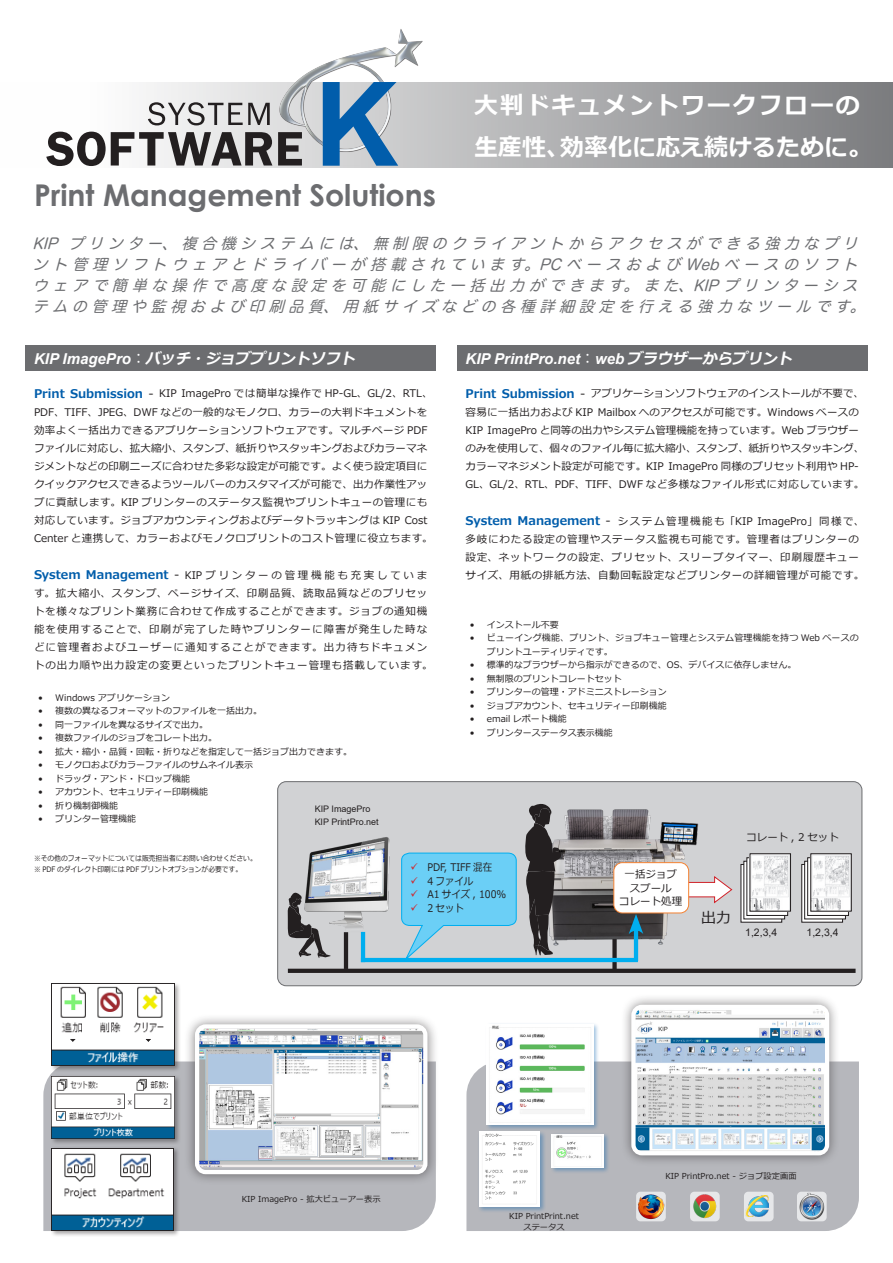
<style>
.page{position:relative;width:893px;height:1263px;background:#fff}
.page>*{position:absolute;margin:0;border:0;box-sizing:border-box;transform-origin:0 0}
.t1{font:700 30px "Century Gothic";color:#6c6d70}
.t2{font:700 24px "Meiryo";color:#fff}
.t3{font:700 24px "Meiryo";letter-spacing:.075em;color:#fff}
.t4{font:italic 15px/21px "Hira Maru Pro W4";color:#6c6d70}
.t5{font:italic 700 15px "Arial";color:#fff}
.t6{font:italic 700 15px "Meiryo";color:#fff}
.t7{font:15px "Meiryo";color:#231f20}
.t8{font:10.5px/18.1px "Meiryo";letter-spacing:.03em;color:#231f20}
.t9{font:10.5px/18.1px "Meiryo";color:#231f20}
.t10{font:10.5px/18.1px "Meiryo";letter-spacing:.09em;color:#231f20}
.t11{font:10.5px/18.3px "Meiryo";letter-spacing:.075em;color:#231f20}
.t12{font:10.5px "Meiryo";letter-spacing:.03em;color:#231f20;scale:.9 1}
.t13{font:10.5px "Arial";color:#231f20}
.t14{font:10.5px "Meiryo";color:#231f20;scale:.9 1}
.t15{font:9px "Meiryo";color:#231f20}
.t16{font:9px/13.5px "Meiryo";letter-spacing:.02em;color:#231f20}
.t17{font:9px "Arial";letter-spacing:-.005em;color:#231f20}
.Arial_Caption_Black{font:8.25px "Meiryo";color:#231f20}
.t18{font:7.5px "Meiryo";color:#231f20;scale:.9 1}
.s1{font-family:"Arial"}
.s2{font-family:"Koz Min Pr 6 N";font-weight:400;font-style:normal}
.s3{font-family:"Meiryo"}
.s4{font-weight:700;font-size:12px;color:#015dab}
.s5{font-size:12px}
</style>
<div class="page">
<svg style="left:57px;top:82px;width:836px;height:85px;background:#aeaeb0"></svg>
<img style="left:258px;top:29px;width:170px;height:137px">
<svg style="left:323px;top:82px;width:75px;height:84px;background:#6192bc"></svg>
<svg style="left:46px;top:132px;width:226px;height:34px"></svg>
<svg style="left:278px;top:132px;width:24px;height:34px"></svg>
<svg style="left:148px;top:102px;width:122px;height:23px"></svg>
<div style="left:466px;top:1061px;width:393px;height:170px;background:#b6b7bc"></div>
<div style="left:620px;top:994px;width:220px;height:172px;background:#231f20;opacity:.55"></div>
<img style="left:636px;top:1010px;width:188px;height:140px">
<div style="left:631px;top:1005px;width:198px;height:150px;border:4px solid #fff;border-radius:9px"></div>
<div style="left:690px;top:1192px;width:30px;height:29px;background:#e6e7e9;border-radius:4px"></div>
<img style="left:693px;top:1195px;width:24px;height:23px">
<div style="left:744px;top:1192px;width:30px;height:29px;background:#e6e7e9;border-radius:4px"></div>
<img style="left:745px;top:1195px;width:24px;height:22px">
<img style="left:636px;top:1192px;width:30px;height:29px">
<div style="left:797px;top:1192px;width:30px;height:29px;background:#e6e7e9;border-radius:4px"></div>
<img style="left:799px;top:1193px;width:26px;height:27px">
<div style="left:485px;top:1022px;width:114px;height:109px;background:#015dab;opacity:.4"></div>
<img style="left:487px;top:1024px;width:106px;height:100px">
<div style="left:477px;top:1130px;width:69px;height:82px;background:#015dab;opacity:.4"></div>
<img style="left:479px;top:1132px;width:61px;height:74px">
<div style="left:550px;top:1132px;width:60px;height:42px;background:#015dab;opacity:.4"></div>
<img style="left:552px;top:1134px;width:52px;height:34px">
<div style="left:43px;top:1061px;width:393px;height:170px;background:#b6b7bc"></div>
<div style="left:184px;top:1013px;width:255px;height:172px;background:#231f20;opacity:.55"></div>
<img style="left:200px;top:1029px;width:222px;height:138px">
<div style="left:195px;top:1024px;width:232px;height:150px;border:4px solid #fff;border-radius:9px"></div>
<div style="left:50px;top:982px;width:131px;height:90px;background:#231f20;opacity:.4"></div>
<img style="left:52px;top:984px;width:122px;height:82px">
<div style="left:50px;top:1074px;width:131px;height:71px;background:#231f20;opacity:.4"></div>
<img style="left:52px;top:1076px;width:122px;height:63px">
<div style="left:50px;top:1146px;width:130px;height:91px;background:#231f20;opacity:.4"></div>
<img style="left:52px;top:1148px;width:122px;height:82px">
<div style="left:26px;top:346px;width:410px;height:25px;background:#6c6d70"></div>
<div style="left:457px;top:346px;width:410px;height:25px;background:#6c6d70"></div>
<div style="left:278px;top:782px;width:584px;height:204px;background:#d1d2d4;border-radius:9px"></div>
<div style="left:277px;top:781px;width:585px;height:205px;border:1px solid #6c6d70;border-radius:9px"></div>
<svg style="left:288px;top:892px;width:43px;height:66px"></svg>
<hr style="left:288px;top:969px;width:567px;height:4px;background:#231f20">
<hr style="left:344px;top:932px;width:4px;height:37px;background:#231f20">
<div style="left:612px;top:934px;width:5px;height:37px;background:#231f20"></div>
<img style="left:563px;top:809px;width:136px;height:138px">
<svg style="left:741px;top:864px;width:41px;height:58px"></svg>
<svg style="left:744px;top:861px;width:41px;height:58px"></svg>
<svg style="left:749px;top:859px;width:37px;height:55px"></svg>
<div style="left:747px;top:857px;width:41px;height:59px;border:1px solid #231f20"></div>
<img style="left:752px;top:855px;width:37px;height:54px">
<div style="left:750px;top:853px;width:41px;height:58px;border:1px solid #231f20"></div>
<hr style="left:361px;top:932px;width:4px;height:30px;background:#00aeef">
<hr style="left:363px;top:958px;width:273px;height:4px;background:#00aeef">
<hr style="left:634px;top:926px;width:4px;height:33px;background:#00aeef">
<svg style="left:629px;top:914px;width:14px;height:20px"></svg>
<svg style="left:525px;top:803px;width:38px;height:152px"></svg>
<svg style="left:689px;top:876px;width:43px;height:27px"></svg>
<img style="left:305px;top:837px;width:85px;height:104px">
<div style="left:614px;top:863px;width:75px;height:50px;background:#fff;border-radius:9px"></div>
<div style="left:614px;top:862px;width:75px;height:51px;border:1px solid #f48232;border-radius:9px"></div>
<svg style="left:803px;top:866px;width:38px;height:54px"></svg>
<div style="left:801px;top:864px;width:42px;height:58px;border:1px solid #231f20"></div>
<div style="left:805px;top:861px;width:40px;height:58px;background:#fff"></div>
<div style="left:804px;top:861px;width:42px;height:58px;border:1px solid #231f20"></div>
<svg style="left:809px;top:859px;width:38px;height:55px"></svg>
<div style="left:807px;top:857px;width:42px;height:59px;border:1px solid #231f20"></div>
<img style="left:813px;top:855px;width:36px;height:54px">
<svg style="left:401px;top:853px;width:116px;height:105px"></svg>
<p class="t1" style="left:34px;top:172px;width:403px">Print Management Solutions</p>
<p class="t3" style="left:474px;top:88px;width:387px">大判ドキュメントワークフローの</p>
<p class="t2" style="left:474px;top:130px;width:399px">生産性、効率化に応え続けるために。</p>
<p class="t4" style="left:32px;top:232px;width:840px">KIP プリンター、複合機システムには、無制限のクライアントからアクセスができる強力なプリント管理ソフトウェアとドライバーが搭載されています。PCベースおよびWebベースのソフトウェアで簡単な操作で高度な設定を可能にした一括出力ができます。また、KIPプリンターシステムの管理や監視および印刷品質、用紙サイズなどの各種詳細設定を行える強力なツールです。</p>
<p class="t6" style="left:34px;top:348px;width:326px"><span class="s1">KIP ImagePro</span> <span class="s2">：</span>バッチ・ジョブプリントソフト</p>
<p class="t5" style="left:466px;top:349px;width:332px">KIP PrintPro.net<span class="s2">：</span>web <span class="s3">ブラウザーからプリント</span></p>
<p class="t8" style="left:34px;top:385px;width:400px"><span class="s4">Print Submission</span> <span class="s5">-</span> KIP ImagePro では簡単な操作で HP-GL、GL/2、RTL、PDF、TIFF、JPEG、DWF などの一般的なモノクロ、カラーの大判ドキュメントを効率よく一括出力できるアプリケーションソフトウェアです。マルチページ PDFファイルに対応し、拡大縮小、スタンプ、紙折りやスタッキングおよびカラーマネジメントなどの印刷ニーズに合わせた多彩な設定が可能です。よく使う設定項目にクイックアクセスできるようツールバーのカスタマイズが可能で、出力作業性アップに貢献します。KIP プリンターのステータス監視やプリントキューの管理にも対応しています。ジョブアカウンティングおよびデータトラッキングは KIP Cost Center と連携して、カラーおよびモノクロプリントのコスト管理に役立ちます。</p>
<p class="t10" style="left:34px;top:566px;width:400px"><span class="s4">System Management</span> <span class="s5">-</span> KIPプリンターの管理機能も充実しています。拡大縮小、スタンプ、ページサイズ、印刷品質、読取品質などのプリセットを様々なプリント業務に合わせて作成することができます。ジョブの通知機能を使用することで、印刷が完了した時やプリンターに障害が発生した時などに管理者およびユーザーに通知することができます。出力待ちドキュメントの出力順や出力設定の変更といったプリントキュー管理も搭載しています。</p>
<p class="t15" style="left:38px;top:691px;width:133px">• Windows アプリケーション</p>
<p class="t15" style="left:38px;top:705px;width:226px">• 複数の異なるフォーマットのファイルを一括出力。</p>
<p class="t15" style="left:38px;top:718px;width:172px">• 同一ファイルを異なるサイズで出力。</p>
<p class="t15" style="left:38px;top:732px;width:181px">• 複数ファイルのジョブをコレート出力。</p>
<p class="t15" style="left:38px;top:745px;width:316px">• 拡大・縮小・品質・回転・折りなどを指定して一括ジョブ出力できます。</p>
<p class="t15" style="left:38px;top:759px;width:217px">• モノクロおよびカラーファイルのサムネイル表示</p>
<p class="t15" style="left:38px;top:772px;width:154px">• ドラッグ・アンド・ドロップ機能</p>
<p class="t15" style="left:38px;top:786px;width:172px">• アカウント、セキュリティー印刷機能</p>
<p class="t15" style="left:38px;top:799px;width:82px">• 折り機制御機能</p>
<p class="t15" style="left:38px;top:813px;width:100px">• プリンター管理機能</p>
<p class="t17" style="left:315px;top:802px;width:57px">KIP ImagePro</p>
<p class="t17" style="left:315px;top:816px;width:65px">KIP PrintPro.net</p>
<p class="t9" style="left:466px;top:385px;width:400px"><span class="s4">Print Submission</span> <span class="s5">-</span> アプリケーションソフトウェアのインストールが不要で、容易に一括出力および KIP Mailbox へのアクセスが可能です。Windows ベースのKIP ImagePro と同等の出力やシステム管理機能を持っています。Web ブラウザーのみを使用して、個々のファイル毎に拡大縮小、スタンプ、紙折りやスタッキング、カラーマネジメント設定が可能です。KIP ImagePro 同様のプリセット利用や HP-GL、GL/2、RTL、PDF、TIFF、DWF など多様なファイル形式に対応しています。</p>
<p class="t11" style="left:466px;top:512px;width:400px"><span class="s4">System Management</span> <span class="s5">-</span> システム管理機能も「KIP ImagePro」同様で、多岐にわたる設定の管理やステータス監視も可能です。管理者はプリンターの設定、ネットワークの設定、プリセット、スリープタイマー、印刷履歴キューサイズ、用紙の排紙方法、自動回転設定などプリンターの詳細管理が可能です。</p>
<p class="t15" style="left:470px;top:618px;width:91px">• インストール不要</p>
<p class="t16" style="left:487px;top:632px;width:373px;text-indent:-17px">• ビューイング機能、プリント、ジョブキュー管理とシステム管理機能を持つ Web ベースのプリントユーティリティです。</p>
<p class="t15" style="left:470px;top:659px;width:328px">• 標準的なブラウザーから指示ができるので、OS、デバイスに依存しません。</p>
<p class="t15" style="left:470px;top:672px;width:154px">• 無制限のプリントコレートセット</p>
<p class="t15" style="left:470px;top:686px;width:199px">• プリンターの管理・アドミニストレーション</p>
<p class="t15" style="left:470px;top:699px;width:199px">• ジョブアカウント、セキュリティー印刷機能</p>
<p class="t15" style="left:470px;top:713px;width:98px">• email レポート機能</p>
<p class="t15" style="left:470px;top:726px;width:145px">• プリンターステータス表示機能</p>
<p class="t8" style="left:746px;top:828px;width:94px">コレート , 2 セット</p>
<p class="t18" style="left:34px;top:853px;width:249px">※その他のフォーマットについては販売担当者にお問い合わせください。</p>
<p class="t18" style="left:34px;top:864px;width:233px">※ PDF のダイレクト印刷には PDF プリントオプションが必要です。</p>
<p class="t14" style="left:427px;top:860px;width:74px">PDF, TIFF 混在</p>
<p class="t12" style="left:427px;top:873px;width:53px">4 ファイル</p>
<p class="t12" style="left:427px;top:887px;width:89px">A1 サイズ , 100%</p>
<p class="t12" style="left:427px;top:900px;width:42px">2 セット</p>
<p class="t8" style="left:624px;top:866px;width:54px">一括ジョブ</p>
<p class="t8" style="left:630px;top:879px;width:43px">スプール</p>
<p class="t8" style="left:619px;top:893px;width:64px">コレート処理</p>
<p class="t7" style="left:701px;top:907px;width:31px">出力</p>
<p class="t13" style="left:745px;top:925px;width:34px">1,2,3,4</p>
<p class="t13" style="left:806px;top:925px;width:34px">1,2,3,4</p>
<p class="Arial_Caption_Black" style="left:242px;top:1193px;width:140px">KIP ImagePro - 拡大ビューアー表示</p>
<p class="Arial_Caption_Black" style="left:509px;top:1210px;width:71px">KIP PrintPrint.net</p>
<p class="Arial_Caption_Black" style="left:523px;top:1221px;width:43px">ステータス</p>
<p class="Arial_Caption_Black" style="left:665px;top:1170px;width:133px">KIP PrintPro.net - ジョブ設定画面</p>
</div>
